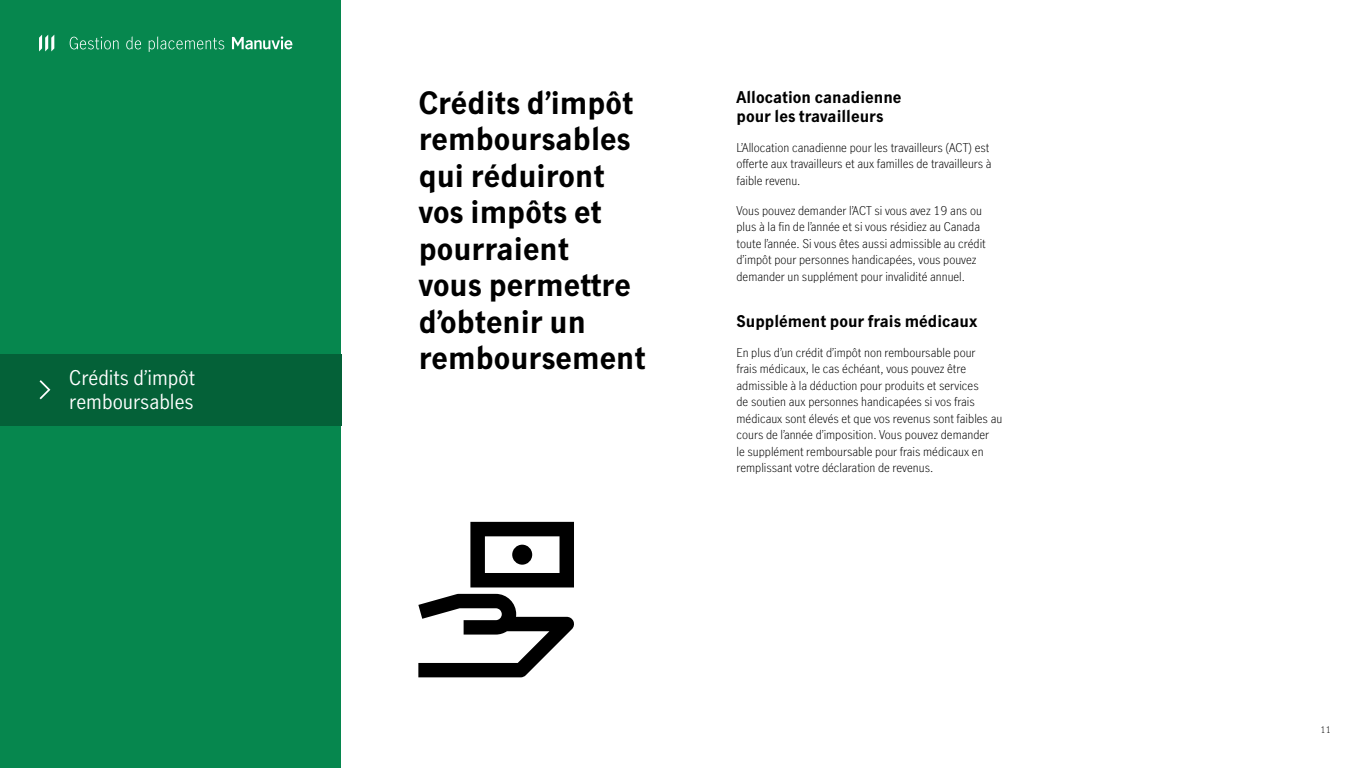
<style>
.page{position:relative;width:1366px;height:768px;background:#fff}
.page>*{position:absolute;margin:0;border:0;box-sizing:border-box;transform-origin:0 0}
.Headline_3_-_30_5_36{font:700 30.5px/36.5px "Manulife JH Sans Optimized";color:#000}
.Headline_6_-_20_24{font:20px/24px "Manulife JH Sans Optimized";color:#fff}
.Headline_7_-_16_19{font:700 16px/19px "Manulife JH Sans Optimized";color:#000}
.Body_-_9_13_5{font:300 12px/16.5px "Manulife JH Sans Optimized";color:#000}
.t1{font:300 9px "Manulife JH Sans Optimized";color:#000}
</style>
<div class="page">
<svg style="left:470px;top:522px;width:104px;height:65px"></svg>
<div style="left:512px;top:545px;width:20px;height:20px;background:#000;border-radius:50%"></div>
<svg style="left:419px;top:594px;width:155px;height:83px"></svg>
<div style="left:0;top:0;width:341px;height:768px;background:#06874e"></div>
<svg style="left:39px;top:35px;width:15px;height:16px"></svg>
<svg style="left:232px;top:36px;width:61px;height:13px"></svg>
<svg style="left:70px;top:37px;width:49px;height:12px"></svg>
<svg style="left:126px;top:36px;width:15px;height:13px"></svg>
<svg style="left:149px;top:36px;width:75px;height:16px"></svg>
<div style="left:0;top:354px;width:341px;height:72px;background:#046138"></div>
<svg style="left:40px;top:380px;width:10px;height:19px"></svg>
<h2 class="Headline_6_-_20_24" style="left:69px;top:365px;width:127px">Crédits d’impôt remboursables</h2>
<h3 class="Headline_3_-_30_5_36" style="left:419px;top:83px;width:228px">Crédits d’impôt remboursables qui réduiront vos impôts et pourraient<br>vous permettre d’obtenir un remboursement</h3>
<h3 class="Headline_7_-_16_19" style="left:737px;top:87px;width:167px">Allocation canadienne pour les travailleurs</h3>
<p class="Body_-_9_13_5" style="left:737px;top:139px;width:257px">L’Allocation canadienne pour les travailleurs (ACT) est offerte aux travailleurs et aux familles de travailleurs à faible revenu.</p>
<p class="Body_-_9_13_5" style="left:737px;top:202px;width:251px">Vous pouvez demander l’ACT si vous avez 19 ans ou plus à la fin de l’année et si vous résidiez au Canada toute l’année. Si vous êtes aussi admissible au crédit d’impôt pour personnes handicapées, vous pouvez demander un supplément pour invalidité annuel.</p>
<h3 class="Headline_7_-_16_19" style="left:737px;top:311px;width:242px">Supplément pour frais médicaux</h3>
<p class="Body_-_9_13_5" style="left:737px;top:344px;width:267px">En plus d’un crédit d’impôt non remboursable pour<br>frais médicaux, le cas échéant, vous pouvez être admissible à la déduction pour produits et services<br>de soutien aux personnes handicapées si vos frais médicaux sont élevés et que vos revenus sont faibles au cours de l’année d’imposition. Vous pouvez demander<br>le supplément remboursable pour frais médicaux en remplissant votre déclaration de revenus.</p>
<p class="t1" style="left:1320px;top:724px;width:12px">11</p>
</div>
